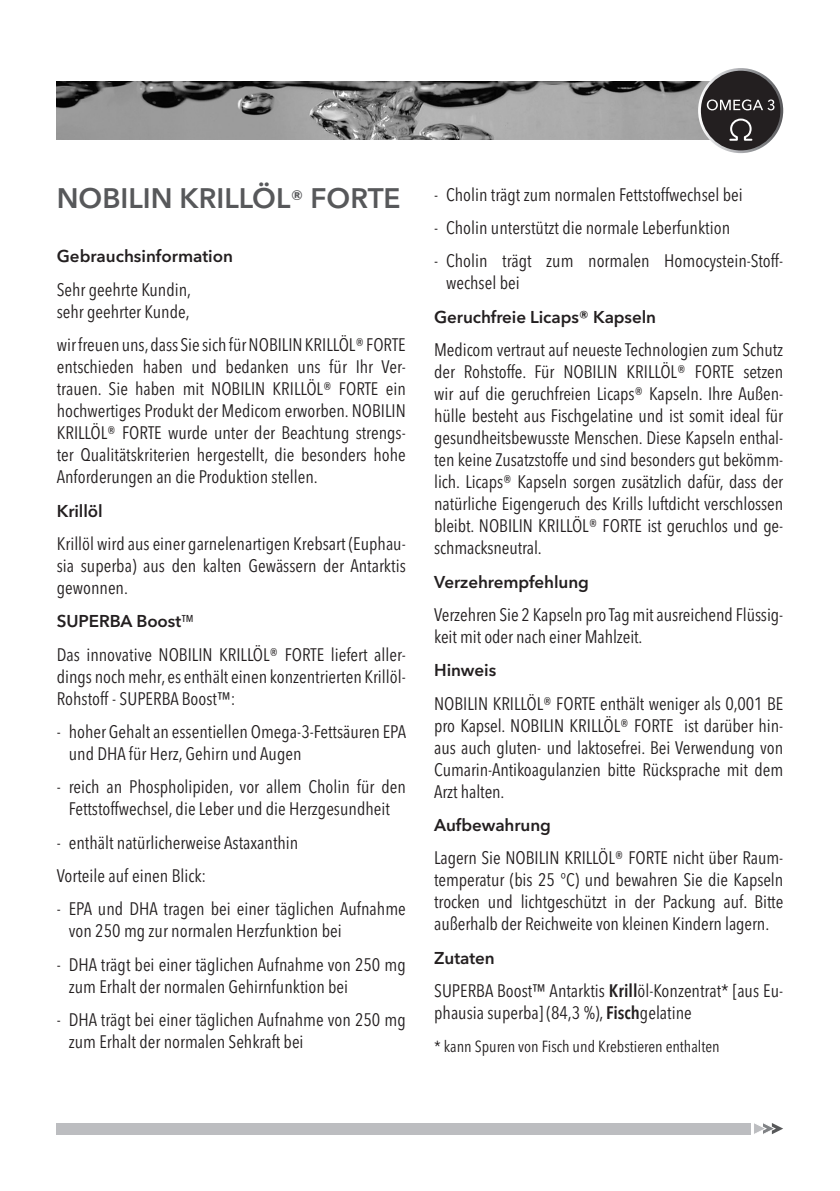
<style>
.page{position:relative;width:840px;height:1191px;background:#fff}
.page>*{position:absolute;margin:0;border:0;box-sizing:border-box;transform-origin:0 0}
.t1{font:600 28px "Avenir Next LT Pro";color:#57585a}
.Texto_Avenir_9pt__10{font:condensed 18px/22px "Avenir Next LT Pro";color:#231f20}
.Texto_Avenir_9pt__10-2{font:600 17px "Avenir Next LT Pro";letter-spacing:-.005em;color:#231f20}
.Texto_Avenir_9pt__10-3{font:condensed 16px "Avenir Next LT Pro";color:#231f20}
.s1{font-size:22px}
.s2{font-weight:400;font-stretch:condensed}
.s3{font-weight:600}
</style>
<div class="page">
<svg style="left:754px;top:1123px;width:28px;height:11px"></svg>
<div style="left:57px;top:1123px;width:693px;height:11px;background:#bcbdc0"></div>
<img style="left:57px;top:81px;width:651px;height:59px">
<svg style="left:697px;top:68px;width:85px;height:85px"></svg>
<div style="left:700px;top:71px;width:80px;height:79px;background:#231f20;border-radius:50%"></div>
<svg style="left:706px;top:99px;width:68px;height:11px"></svg>
<svg style="left:729px;top:118px;width:24px;height:23px"></svg>
<p class="t1" style="left:57px;top:181px;width:345px">NOBILIN KRILLÖL<span class="s1">®</span> FORTE</p>
<p class="Texto_Avenir_9pt__10-2" style="left:57px;top:246px;width:178px">Gebrauchsinformation</p>
<p class="Texto_Avenir_9pt__10" style="left:57px;top:278px;width:136px">Sehr geehrte Kundin, sehr geehrter Kunde,</p>
<p class="Texto_Avenir_9pt__10" style="left:57px;top:334px;width:350px;text-align:justify">wir freuen uns, dass Sie sich für NOBILIN KRILLÖL® FORTE entschieden haben und bedanken uns für Ihr Ver&shy;trauen. Sie haben mit NOBILIN KRILLÖL® FORTE ein hochwertiges Produkt der Medicom erworben. NOBILIN KRILLÖL® FORTE wurde unter der Beachtung strengs&shy;ter Qualitätskriterien hergestellt, die besonders hohe Anforderungen an die Produktion stellen.</p>
<p class="Texto_Avenir_9pt__10-2" style="left:57px;top:500px;width:47px">Krillöl</p>
<p class="Texto_Avenir_9pt__10" style="left:57px;top:532px;width:350px;text-align:justify">Krillöl wird aus einer garnelenartigen Krebsart (Euphau&shy;sia superba) aus den kalten Gewässern der Antarktis gewonnen.</p>
<p class="Texto_Avenir_9pt__10-2" style="left:57px;top:611px;width:139px">SUPERBA Boost<span class="s2">™</span></p>
<p class="Texto_Avenir_9pt__10" style="left:57px;top:643px;width:350px;text-align:justify">Das innovative NOBILIN KRILLÖL® FORTE liefert aller&shy;dings noch mehr, es enthält einen konzentrierten Krillöl-Rohstoff - SUPERBA Boost™:</p>
<p class="Texto_Avenir_9pt__10" style="left:69px;top:720px;width:338px;text-indent:-12px">- hoher Gehalt an essentiellen Omega-3-Fettsäuren EPA und DHA für Herz, Gehirn und Augen</p>
<p class="Texto_Avenir_9pt__10" style="left:57px;top:776px;width:350px;text-align:center">- reich an Phospholipiden, vor allem Cholin für den<br>Fettstoffwechsel, die Leber und die Herzgesundheit</p>
<p class="Texto_Avenir_9pt__10" style="left:57px;top:831px;width:243px">- enthält natürlicherweise Astaxanthin</p>
<p class="Texto_Avenir_9pt__10" style="left:57px;top:864px;width:151px">Vorteile auf einen Blick:</p>
<p class="Texto_Avenir_9pt__10" style="left:69px;top:898px;width:338px;text-indent:-12px">- EPA und DHA tragen bei einer täglichen Aufnahme von 250 mg zur normalen Herzfunktion bei</p>
<p class="Texto_Avenir_9pt__10" style="left:69px;top:953px;width:338px;text-indent:-12px">- DHA trägt bei einer täglichen Aufnahme von 250 mg zum Erhalt der normalen Gehirnfunktion bei</p>
<p class="Texto_Avenir_9pt__10" style="left:69px;top:1008px;width:338px;text-indent:-12px">- DHA trägt bei einer täglichen Aufnahme von 250 mg zum Erhalt der normalen Sehkraft bei</p>
<p class="Texto_Avenir_9pt__10" style="left:434px;top:183px;width:310px">- Cholin trägt zum normalen Fettstoffwechsel bei</p>
<p class="Texto_Avenir_9pt__10" style="left:434px;top:217px;width:297px">- Cholin unterstützt die normale Leberfunktion</p>
<p class="Texto_Avenir_9pt__10" style="left:446px;top:250px;width:338px;text-indent:-12px">- Cholin trägt zum normalen Homocystein-Stoff&shy;wechsel bei</p>
<p class="Texto_Avenir_9pt__10-2" style="left:434px;top:306px;width:223px">Geruchfreie Licaps® Kapseln</p>
<p class="Texto_Avenir_9pt__10" style="left:434px;top:339px;width:350px;text-align:justify">Medicom vertraut auf neueste Technologien zum Schutz der Rohstoffe. Für NOBILIN KRILLÖL® FORTE setzen wir auf die geruchfreien Licaps® Kapseln. Ihre Außen&shy;hülle besteht aus Fischgelatine und ist somit ideal für gesundheitsbewusste Menschen. Diese Kapseln enthal&shy;ten keine Zusatzstoffe und sind besonders gut bekömm&shy;lich. Licaps® Kapseln sorgen zusätzlich dafür, dass der natürliche Eigengeruch des Krills luftdicht verschlossen bleibt. NOBILIN KRILLÖL® FORTE ist geruchlos und ge&shy;schmacksneutral.</p>
<p class="Texto_Avenir_9pt__10-2" style="left:434px;top:571px;width:156px">Verzehrempfehlung</p>
<p class="Texto_Avenir_9pt__10" style="left:434px;top:603px;width:350px">Verzehren Sie 2 Kapseln pro Tag mit ausreichend Flüssig&shy;keit mit oder nach einer Mahlzeit.</p>
<p class="Texto_Avenir_9pt__10-2" style="left:434px;top:660px;width:64px">Hinweis</p>
<p class="Texto_Avenir_9pt__10" style="left:434px;top:692px;width:350px;text-align:justify">NOBILIN KRILLÖL® FORTE enthält weniger als 0,001 BE pro Kapsel. NOBILIN KRILLÖL® FORTE ist darüber hin&shy;aus auch gluten- und laktosefrei. Bei Verwendung von Cumarin-Antikoagulanzien bitte Rücksprache mit dem Arzt halten.</p>
<p class="Texto_Avenir_9pt__10-2" style="left:434px;top:814px;width:118px">Aufbewahrung</p>
<p class="Texto_Avenir_9pt__10" style="left:434px;top:847px;width:350px;text-align:justify">Lagern Sie NOBILIN KRILLÖL® FORTE nicht über Raum&shy;temperatur (bis 25 °C) und bewahren Sie die Kapseln trocken und lichtgeschützt in der Packung auf. Bitte außerhalb der Reichweite von kleinen Kindern lagern.</p>
<p class="Texto_Avenir_9pt__10-2" style="left:434px;top:947px;width:62px">Zutaten</p>
<p class="Texto_Avenir_9pt__10" style="left:434px;top:979px;width:350px">SUPERBA Boost™ Antarktis <span class="s3">Krill</span>öl-Konzentrat* [aus Eu&shy;phausia superba] (84,3 %), <span class="s3">Fisch</span>gelatine</p>
<p class="Texto_Avenir_9pt__10-3" style="left:434px;top:1037px;width:287px">* kann Spuren von Fisch und Krebstieren enthalten</p>
</div>
